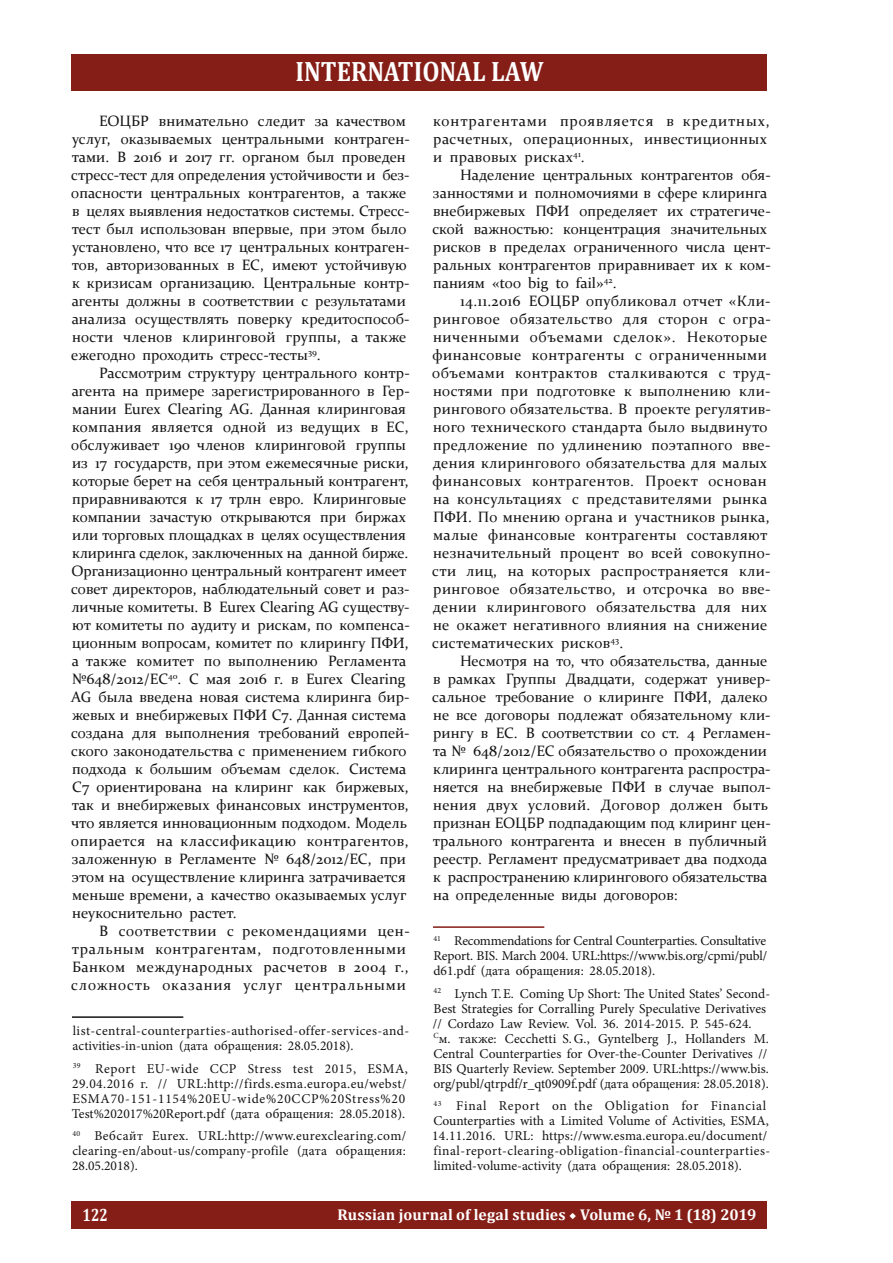
<style>
.page{position:relative;width:893px;height:1263px;background:#fff}
.page>*{position:absolute;margin:0;border:0;box-sizing:border-box;transform-origin:0 0}
.t1{font:700 28.2px "Cambria";color:#fff;scale:.88 1}
.t2{font:700 17.85px "Cambria";color:#fff;scale:.8 1}
.t3{font:700 15.6px "Cambria";letter-spacing:.01em;color:#fff}
.t4{font:15px/18px "Constantia";color:#131413}
.t5{font:15px/18px "Constantia";letter-spacing:.02em;color:#131413}
.t6{font:15px/18px "Constantia";letter-spacing:.035em;color:#131413}
.t7{font:15px/18px "Constantia";letter-spacing:.025em;color:#131413}
.t8{font:13.5px/15px "Minion Pro";letter-spacing:.005em;color:#131413;text-align:justify}
.t9{font:13.5px/15px "Minion Pro";letter-spacing:.03em;color:#131413}
.t10{font:13.5px/15px "Minion Pro";letter-spacing:.025em;color:#131413}
.s1{font-family:"Minion Pro";font-weight:400}
</style>
<div class="page">
<div style="left:72px;top:1202px;width:695px;height:27px;background:#851e17"></div>
<div style="left:72px;top:54px;width:695px;height:36px;background:#851e17"></div>
<hr style="left:72px;top:1016px;width:111px;height:2px;background:#131413">
<hr style="left:433px;top:926px;width:111px;height:2px;background:#851e17">
<h1 class="t1" style="left:295px;top:51px;width:283px">INTERNATIONAL LAW</h1>
<p class="t4" style="left:71px;top:111px;width:340px;text-indent:28px">ЕОЦБР внимательно следит за качеством услуг, оказываемых центральными контраген&shy;тами. В 2016 и 2017 гг. органом был проведен стресс-тест для определения устойчивости и без&shy;опасности центральных контрагентов, а также в целях выявления недостатков системы. Стресс&shy;тест был использован впервые, при этом было установлено, что все 17 центральных контраген&shy;тов, авторизованных в ЕС, имеют устойчивую к кризисам организацию. Центральные контр&shy;агенты должны в соответствии с результатами анализа осуществлять поверку кредитоспособ&shy;ности членов клиринговой группы, а также ежегодно проходить стресс-тесты<sup>39</sup>.</p>
<p class="t4" style="left:71px;top:363px;width:340px;text-indent:28px">Рассмотрим структуру центрального контр&shy;агента на примере зарегистрированного в Гер&shy;мании Eurex Clearing AG. Данная клиринговая компания является одной из ведущих в ЕС, обслуживает 190 членов клиринговой группы из 17 государств, при этом ежемесячные риски, которые берет на себя центральный контрагент, приравниваются к 17 трлн евро. Клиринговые компании зачастую открываются при биржах или торговых площадках в целях осуществления клиринга сделок, заключенных на данной бирже.<br>Организационно центральный контрагент имеет совет директоров, наблюдательный совет и раз&shy;личные комитеты. В Eurex Clearing AG существу&shy;ют комитеты по аудиту и рискам, по компенса&shy;ционным вопросам, комитет по клирингу ПФИ, а также комитет по выполнению Регламента №648/2012/ЕС<sup>40</sup>. C мая 2016 г. в Eurex Clearing AG была введена новая система клиринга бир&shy;жевых и внебиржевых ПФИ C7. Данная система создана для выполнения требований европей&shy;ского законодательства с применением гибкого подхода к большим объемам сделок. Система C7 ориентирована на клиринг как биржевых, так и внебиржевых финансовых инструментов, что является инновационным подходом. Модель опирается на классификацию контрагентов, заложенную в Регламенте № 648/2012/ЕС, при этом на осуществление клиринга затрачивается меньше времени, а качество оказываемых услуг неукоснительно растет.</p>
<p class="t6" style="left:71px;top:921px;width:340px;text-indent:28px">В соответствии с рекомендациями цен&shy;тральным контрагентам, подготовленными Банком международных расчетов в 2004 г., сложность оказания услуг центральными</p>
<p class="t10" style="left:73px;top:1023px;width:338px">list-central-counterparties-authorised-offer-services-and&shy;activities-in-union (дата обращения: 28.05.2018).</p>
<p class="t9" style="left:72px;top:1061px;width:338px"><sup>39</sup> Report EU-wide CCP Stress test 2015, ESMA, 29.04.2016 г. // URL:http://firds.esma.europa.eu/webst/ ESMA70-151-1154%20EU-wide%20CCP%20Stress%20<br>Test%202017%20Report.pdf (дата обращения: 28.05.2018).</p>
<p class="t8" style="left:72px;top:1128px;width:336px"><sup>40</sup> Вебсайт Eurex. URL:http://www.eurexclearing.com/ clearing-en/about-us/company-profile (дата обращения:<br>28.05.2018).</p>
<p class="t7" style="left:433px;top:111px;width:338px">контрагентами проявляется в кредитных, расчетных, операционных, инвестиционных и правовых рисках<sup>41</sup>.</p>
<p class="t4" style="left:432px;top:165px;width:340px;text-indent:28px">Наделение центральных контрагентов обя&shy;занностями и полномочиями в сфере клиринга внебиржевых ПФИ определяет их стратегиче&shy;ской важностью: концентрация значительных рисков в пределах ограниченного числа цент&shy;ральных контрагентов приравнивает их к ком&shy;паниям «too big to fail»<sup>42</sup>.</p>
<p class="t5" style="left:432px;top:291px;width:340px;text-indent:28px">14.11.2016 ЕОЦБР опубликовал отчет «Кли&shy;ринговое обязательство для сторон с огра&shy;ниченными объемами сделок». Некоторые финансовые контрагенты с ограниченными объемами контрактов сталкиваются с труд&shy;ностями при подготовке к выполнению кли&shy;рингового обязательства. В проекте регулятив&shy;ного технического стандарта было выдвинуто предложение по удлинению поэтапного вве&shy;дения клирингового обязательства для малых финансовых контрагентов. Проект основан на консультациях с представителями рынка ПФИ. По мнению органа и участников рынка, малые финансовые контрагенты составляют незначительный процент во всей совокупно&shy;сти лиц, на которых распространяется кли&shy;ринговое обязательство, и отсрочка во вве&shy;дении клирингового обязательства для них не окажет негативного влияния на снижение систематических рисков<sup>43</sup>.</p>
<p class="t4" style="left:432px;top:651px;width:340px;text-indent:28px">Несмотря на то, что обязательства, данные в рамках Группы Двадцати, содержат универ&shy;сальное требование о клиринге ПФИ, далеко не все договоры подлежат обязательному кли&shy;рингу в ЕС. В соответствии со ст. 4 Регламен&shy;та № 648/2012/ЕС обязательство о прохождении клиринга центрального контрагента распростра&shy;няется на внебиржевые ПФИ в случае выпол&shy;нения двух условий. Договор должен быть признан ЕОЦБР подпадающим под клиринг цен&shy;трального контрагента и внесен в публичный реестр. Регламент предусматривает два подхода к распространению клирингового обязательства на определенные виды договоров:</p>
<p class="t8" style="left:433px;top:933px;width:335px"><sup>41</sup> Recommendations for Central Counterparties. Consultative Report. BIS. March 2004. URL:https://www.bis.org/cpmi/publ/ d61.pdf (дата обращения: 28.05.2018).</p>
<p class="t8" style="left:433px;top:986px;width:339px;text-align:left"><sup>42</sup> Lynch T.E. Coming Up Short: The United States’ Second-Best Strategies for Corralling Purely Speculative Derivatives // Cordazo Law Review. Vol. 36. 2014-2015. P. 545-624.<br><sup>С</sup>м. также: Cecchetti S.G., Gyntelberg J., Hollanders M.<br>Central Counterparties for Over-the-Counter Derivatives // BIS Quarterly Review. September 2009. URL:https://www.bis. org/publ/qtrpdf/r_qt0909f.pdf (дата обращения: 28.05.2018).</p>
<p class="t8" style="left:432px;top:1098px;width:339px;text-align:left"><sup>43</sup> Final Report on the Obligation for Financial Counterparties with a Limited Volume of Activities, ESMA, 14.11.2016. URL: https://www.esma.europa.eu/document/ final-report-clearing-obligation-financial-counterparties&shy;limited-volume-activity (дата обращения: 28.05.2018).</p>
<p class="t2" style="left:83px;top:1202px;width:33px">122</p>
<p class="t3" style="left:337px;top:1203px;width:420px">Russian journal of legal studies <span class="s1">◆</span> Volume 6, № 1 (18) 2019</p>
</div>
